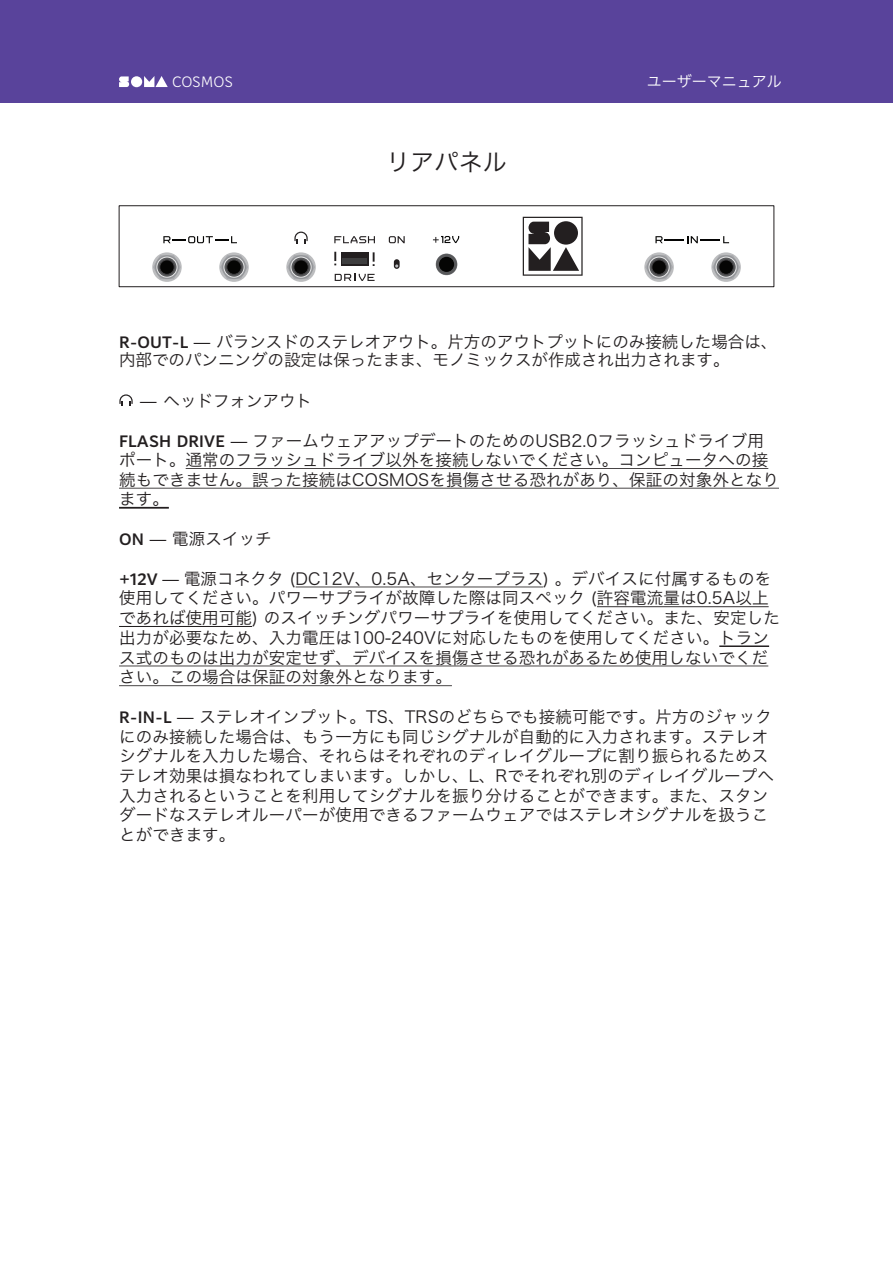
<style>
.page{position:relative;width:893px;height:1263px;background:#fff}
.page>*{position:absolute;margin:0;border:0;box-sizing:border-box;transform-origin:0 0}
.zagl{font:24px "Hira Kaku Pro W3";letter-spacing:.01em;color:#231f20}
.text{font:16.5px/19.6px "Hira Kaku Pro W3";letter-spacing:.01em;color:#231f20}
.t1{font:15px "Hira Kaku Pro W3";color:#fff}
.t2{font:300 15px "Mediator";letter-spacing:-.01em;color:#fff}
.s1{font-family:"Mediator";font-weight:700}
</style>
<div class="page">
<div style="left:0;top:0;width:893px;height:103px;background:#59439b"></div>
<svg style="left:144px;top:76px;width:24px;height:11px"></svg>
<svg style="left:119px;top:76px;width:10px;height:11px"></svg>
<div style="left:131px;top:76px;width:11px;height:11px;background:#fff;border-radius:50%"></div>
<svg style="left:119px;top:394px;width:14px;height:12px"></svg>
<div style="left:119px;top:205px;width:655px;height:82px;border:1px solid #231f20"></div>
<svg style="left:523px;top:217px;width:60px;height:59px"></svg>
<div style="left:554px;top:221px;width:24px;height:24px;background:#231f20;border-radius:50%"></div>
<svg style="left:163px;top:236px;width:74px;height:7px"></svg>
<svg style="left:294px;top:232px;width:14px;height:11px"></svg>
<svg style="left:389px;top:236px;width:16px;height:7px"></svg>
<svg style="left:334px;top:236px;width:41px;height:7px"></svg>
<svg style="left:335px;top:274px;width:40px;height:7px"></svg>
<svg style="left:334px;top:252px;width:2px;height:13px"></svg>
<svg style="left:373px;top:252px;width:2px;height:14px"></svg>
<svg style="left:655px;top:236px;width:74px;height:7px"></svg>
<svg style="left:433px;top:236px;width:26px;height:7px"></svg>
<svg style="left:152px;top:252px;width:30px;height:30px"></svg>
<svg style="left:153px;top:255px;width:28px;height:24px"></svg>
<svg style="left:155px;top:255px;width:24px;height:24px"></svg>
<svg style="left:157px;top:257px;width:20px;height:20px"></svg>
<div style="left:157px;top:257px;width:20px;height:20px;border:1px solid #e8e8e9;border-radius:50%"></div>
<div style="left:160px;top:260px;width:14px;height:14px;background:#050504;border-radius:50%"></div>
<div style="left:160px;top:260px;width:14px;height:14px;border:1px solid #414042;border-radius:50%"></div>
<svg style="left:219px;top:252px;width:30px;height:30px"></svg>
<svg style="left:220px;top:255px;width:28px;height:24px"></svg>
<svg style="left:222px;top:255px;width:24px;height:24px"></svg>
<svg style="left:224px;top:257px;width:20px;height:20px"></svg>
<div style="left:224px;top:257px;width:20px;height:20px;border:1px solid #e8e8e9;border-radius:50%"></div>
<div style="left:227px;top:260px;width:14px;height:14px;background:#050504;border-radius:50%"></div>
<div style="left:227px;top:260px;width:14px;height:14px;border:1px solid #414042;border-radius:50%"></div>
<svg style="left:286px;top:252px;width:30px;height:30px"></svg>
<svg style="left:287px;top:255px;width:28px;height:24px"></svg>
<svg style="left:289px;top:255px;width:24px;height:24px"></svg>
<svg style="left:291px;top:257px;width:20px;height:20px"></svg>
<div style="left:291px;top:257px;width:20px;height:20px;border:1px solid #e8e8e9;border-radius:50%"></div>
<div style="left:294px;top:260px;width:14px;height:14px;background:#050504;border-radius:50%"></div>
<div style="left:294px;top:260px;width:14px;height:14px;border:1px solid #414042;border-radius:50%"></div>
<svg style="left:644px;top:252px;width:30px;height:30px"></svg>
<svg style="left:645px;top:255px;width:28px;height:24px"></svg>
<svg style="left:647px;top:255px;width:24px;height:24px"></svg>
<svg style="left:649px;top:257px;width:20px;height:20px"></svg>
<div style="left:649px;top:257px;width:20px;height:20px;border:1px solid #e8e8e9;border-radius:50%"></div>
<div style="left:652px;top:260px;width:14px;height:14px;background:#050504;border-radius:50%"></div>
<div style="left:652px;top:260px;width:14px;height:14px;border:1px solid #414042;border-radius:50%"></div>
<svg style="left:711px;top:252px;width:30px;height:30px"></svg>
<svg style="left:712px;top:255px;width:28px;height:24px"></svg>
<svg style="left:714px;top:255px;width:24px;height:24px"></svg>
<svg style="left:716px;top:257px;width:20px;height:20px"></svg>
<div style="left:716px;top:257px;width:20px;height:20px;border:1px solid #e8e8e9;border-radius:50%"></div>
<div style="left:719px;top:260px;width:14px;height:14px;background:#050504;border-radius:50%"></div>
<div style="left:719px;top:260px;width:14px;height:14px;border:1px solid #414042;border-radius:50%"></div>
<div style="left:436px;top:254px;width:21px;height:21px;background:#58595b;border-radius:50%"></div>
<div style="left:439px;top:257px;width:15px;height:15px;background:#050504;border-radius:50%"></div>
<svg style="left:341px;top:252px;width:27px;height:13px"></svg>
<div style="left:343px;top:258px;width:24px;height:5px;background:#3e3e3f"></div>
<svg style="left:394px;top:259px;width:6px;height:10px"></svg>
<hr style="left:186px;top:468px;width:582px;height:1px;background:#231f20">
<hr style="left:119px;top:488px;width:660px;height:1px;background:#231f20">
<hr style="left:119px;top:507px;width:50px;height:1px;background:#231f20">
<hr style="left:296px;top:586px;width:247px;height:1px;background:#231f20">
<hr style="left:597px;top:606px;width:172px;height:1px;background:#231f20">
<hr style="left:119px;top:626px;width:133px;height:1px;background:#231f20">
<hr style="left:719px;top:646px;width:50px;height:1px;background:#231f20">
<hr style="left:119px;top:665px;width:649px;height:2px;background:#231f20">
<hr style="left:119px;top:685px;width:333px;height:1px;background:#231f20">
<p class="t2" style="left:172px;top:72px;width:62px">COSMOS</p>
<p class="t1" style="left:647px;top:68px;width:137px">ユーザーマニュアル</p>
<p class="zagl" style="left:386px;top:141px;width:122px">リアパネル</p>
<p class="text" style="left:119px;top:331px;width:660px;line-height:18.9px"><span class="s1">R-OUT-L</span> — バランスドのステレオアウト。片方のアウトプットにのみ接続した場合は、内部でのパンニングの設定は保ったまま、モノミックスが作成され出力されます。</p>
<p class="text" style="left:140px;top:389px;width:173px">— ヘッドフォンアウト</p>
<p class="text" style="left:119px;top:429px;width:661px"><span class="s1">FLASH DRIVE</span> — ファームウェアアップデートのためのUSB2.0フラッシュドライブ用ポート。通常のフラッシュドライブ以外を接続しないでください。コンピュータへの接続もできません。誤った接続はCOSMOSを損傷させる恐れがあり、保証の対象外となります。</p>
<p class="text" style="left:119px;top:528px;width:154px"><span class="s1">ON</span> — 電源スイッチ</p>
<p class="text" style="left:119px;top:567px;width:662px"><span class="s1">+12V</span> — 電源コネクタ (DC12V、0.5A、センタープラス) 。デバイスに付属するものを使用してください。パワーサプライが故障した際は同スペック (許容電流量は0.5A以上であれば使用可能) のスイッチングパワーサプライを使用してください。また、安定した出力が必要なため、入力電圧は100-240Vに対応したものを使用してください。トランス式のものは出力が安定せず、デバイスを損傷させる恐れがあるため使用しないでください。この場合は保証の対象外となります。</p>
<p class="text" style="left:119px;top:706px;width:656px"><span class="s1">R-IN-L</span> — ステレオインプット。TS、TRSのどちらでも接続可能です。片方のジャックにのみ接続した場合は、もう一方にも同じシグナルが自動的に入力されます。ステレオシグナルを入力した場合、それらはそれぞれのディレイグループに割り振られるためステレオ効果は損なわれてしまいます。しかし、L、Rでそれぞれ別のディレイグループへ入力されるということを利用してシグナルを振り分けることができます。また、スタンダードなステレオルーパーが使用できるファームウェアではステレオシグナルを扱うことができます。</p>
</div>
